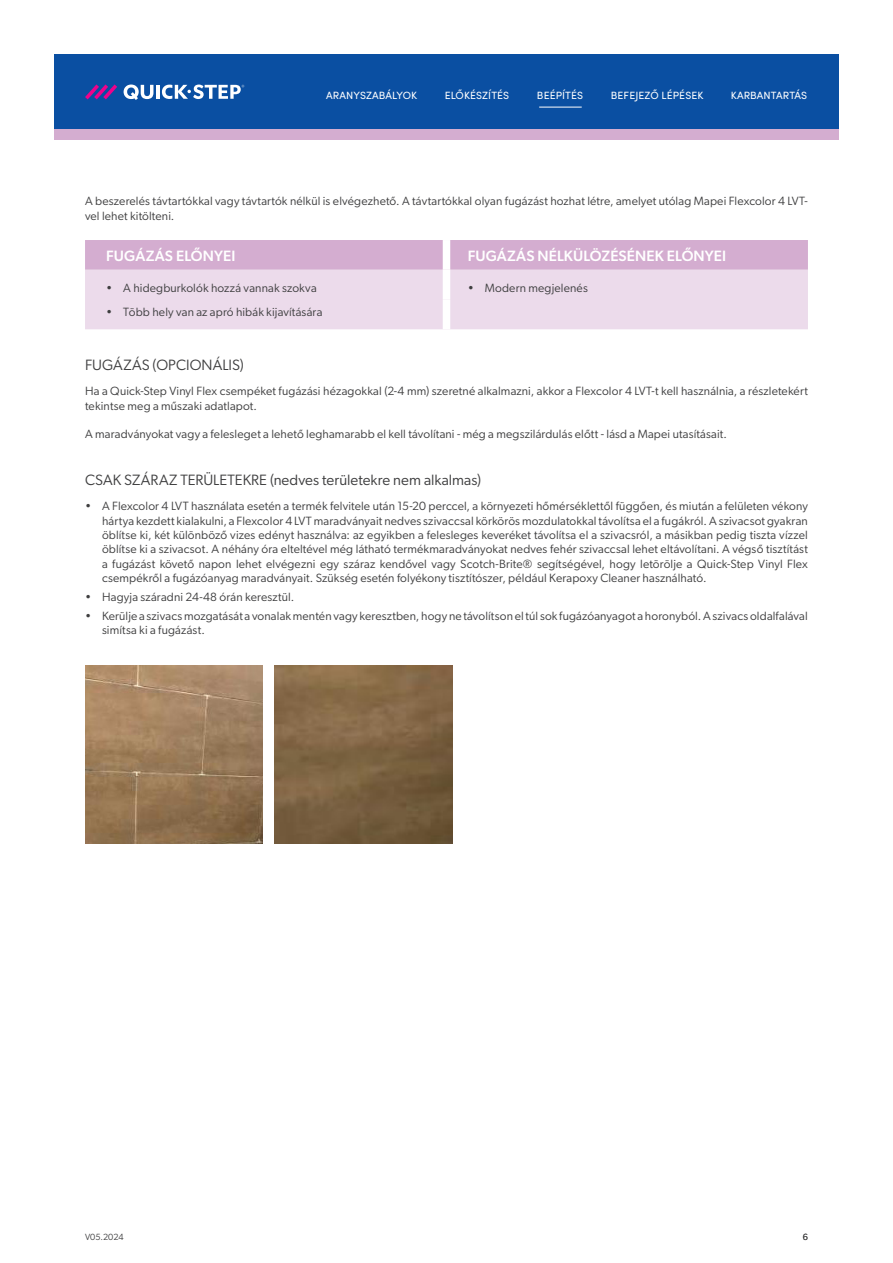
<style>
.page{position:relative;width:893px;height:1263px;background:#fff}
.page>*{position:absolute;margin:0;border:0;box-sizing:border-box;transform-origin:0 0}
.Sub_titel{font:15px "Gibson";letter-spacing:.005em;color:#3e3e3f}
.Sub_titel-2{font:500 15px "Gibson";letter-spacing:.01em;color:#fff}
.Body{font:12px/14.4px "Gibson";letter-spacing:.015em;color:#3e3e3f}
.t1{font:10.5px "Sofia Pro";letter-spacing:.01em;color:#fff}
.t2{font:9px "Gibson";color:#3e3e3f}
</style>
<div class="page">
<div style="left:54px;top:54px;width:785px;height:75px;background:#0a4fa2"></div>
<div style="left:54px;top:129px;width:785px;height:11px;background:#d4add0"></div>
<svg style="left:85px;top:84px;width:32px;height:15px"></svg>
<svg style="left:124px;top:85px;width:29px;height:15px"></svg>
<hr style="left:156px;top:85px;width:4px;height:14px;background:#fff">
<svg style="left:162px;top:85px;width:82px;height:14px"></svg>
<hr style="left:539px;top:107px;width:43px;height:1px;background:#fff">
<svg style="left:85px;top:240px;width:723px;height:89px;background:#e4cbe2"></svg>
<div style="left:443px;top:240px;width:7px;height:30px;background:#fff"></div>
<div style="left:443px;top:270px;width:7px;height:30px;background:#fff"></div>
<div style="left:443px;top:300px;width:7px;height:29px;background:#fff"></div>
<img style="left:85px;top:665px;width:178px;height:178px">
<img style="left:275px;top:665px;width:178px;height:178px">
<p class="t1" style="left:326px;top:87px;width:92px">ARANYSZABÁLYOK</p>
<p class="t1" style="left:445px;top:87px;width:66px">ELŐKÉSZÍTÉS</p>
<p class="t1" style="left:537px;top:87px;width:48px">BEÉPÍTÉS</p>
<p class="t1" style="left:611px;top:87px;width:94px">BEFEJEZŐ LÉPÉSEK</p>
<p class="t1" style="left:731px;top:87px;width:78px">KARBANTARTÁS</p>
<p class="Body" style="left:85px;top:194px;width:724px">A beszerelés távtartókkal vagy távtartók nélkül is elvégezhető. A távtartókkal olyan fugázást hozhat létre, amelyet utólag Mapei Flexcolor 4 LVT&shy;vel lehet kitölteni.</p>
<p class="Sub_titel-2" style="left:106px;top:247px;width:131px">FUGÁZÁS ELŐNYEI</p>
<p class="Sub_titel-2" style="left:468px;top:247px;width:260px">FUGÁZÁS NÉLKÜLÖZÉSÉNEK ELŐNYEI</p>
<p class="Body" style="left:106px;top:281px;width:212px">• A hidegburkolók hozzá vannak szokva</p>
<p class="Body" style="left:468px;top:281px;width:122px">• Modern megjelenés</p>
<p class="Body" style="left:106px;top:305px;width:218px">• Több hely van az apró hibák kijavítására</p>
<p class="Sub_titel" style="left:85px;top:356px;width:160px">FUGÁZÁS (OPCIONÁLIS)</p>
<p class="Body" style="left:85px;top:384px;width:724px">Ha a Quick-Step Vinyl Flex csempéket fugázási hézagokkal (2-4 mm) szeretné alkalmazni, akkor a Flexcolor 4 LVT-t kell használnia, a részletekért tekintse meg a műszaki adatlapot.</p>
<p class="Body" style="left:85px;top:427px;width:643px">A maradványokat vagy a felesleget a lehető leghamarabb el kell távolítani - még a megszilárdulás előtt - lásd a Mapei utasításait.</p>
<p class="Sub_titel" style="left:85px;top:471px;width:398px">CSAK SZÁRAZ TERÜLETEKRE (nedves területekre nem alkalmas)</p>
<p class="Body" style="left:102px;top:499px;width:707px;text-align:justify;text-indent:-17px">• A Flexcolor 4 LVT használata esetén a termék felvitele után 15-20 perccel, a környezeti hőmérséklettől függően, és miután a felületen vékony hártya kezdett kialakulni, a Flexcolor 4 LVT maradványait nedves szivaccsal körkörös mozdulatokkal távolítsa el a fugákról. A szivacsot gyakran öblítse ki, két különböző vizes edényt használva: az egyikben a felesleges keveréket távolítsa el a szivacsról, a másikban pedig tiszta vízzel öblítse ki a szivacsot. A néhány óra elteltével még látható termékmaradványokat nedves fehér szivaccsal lehet eltávolítani. A végső tisztítást a fugázást követő napon lehet elvégezni egy száraz kendővel vagy Scotch-Brite® segítségével, hogy letörölje a Quick-Step Vinyl Flex csempékről a fugázóanyag maradványait. Szükség esetén folyékony tisztítószer, például Kerapoxy Cleaner használható.</p>
<p class="Body" style="left:85px;top:589px;width:211px">• Hagyja száradni 24-48 órán keresztül.</p>
<p class="Body" style="left:102px;top:608px;width:707px;text-indent:-17px">• Kerülje a szivacs mozgatását a vonalak mentén vagy keresztben, hogy ne távolítson el túl sok fugázóanyagot a horonyból. A szivacs oldalfalával simítsa ki a fugázást.</p>
<p class="t2" style="left:85px;top:1231px;width:40px">V05.2024</p>
<p class="t2" style="left:803px;top:1231px;width:7px">6</p>
</div>
